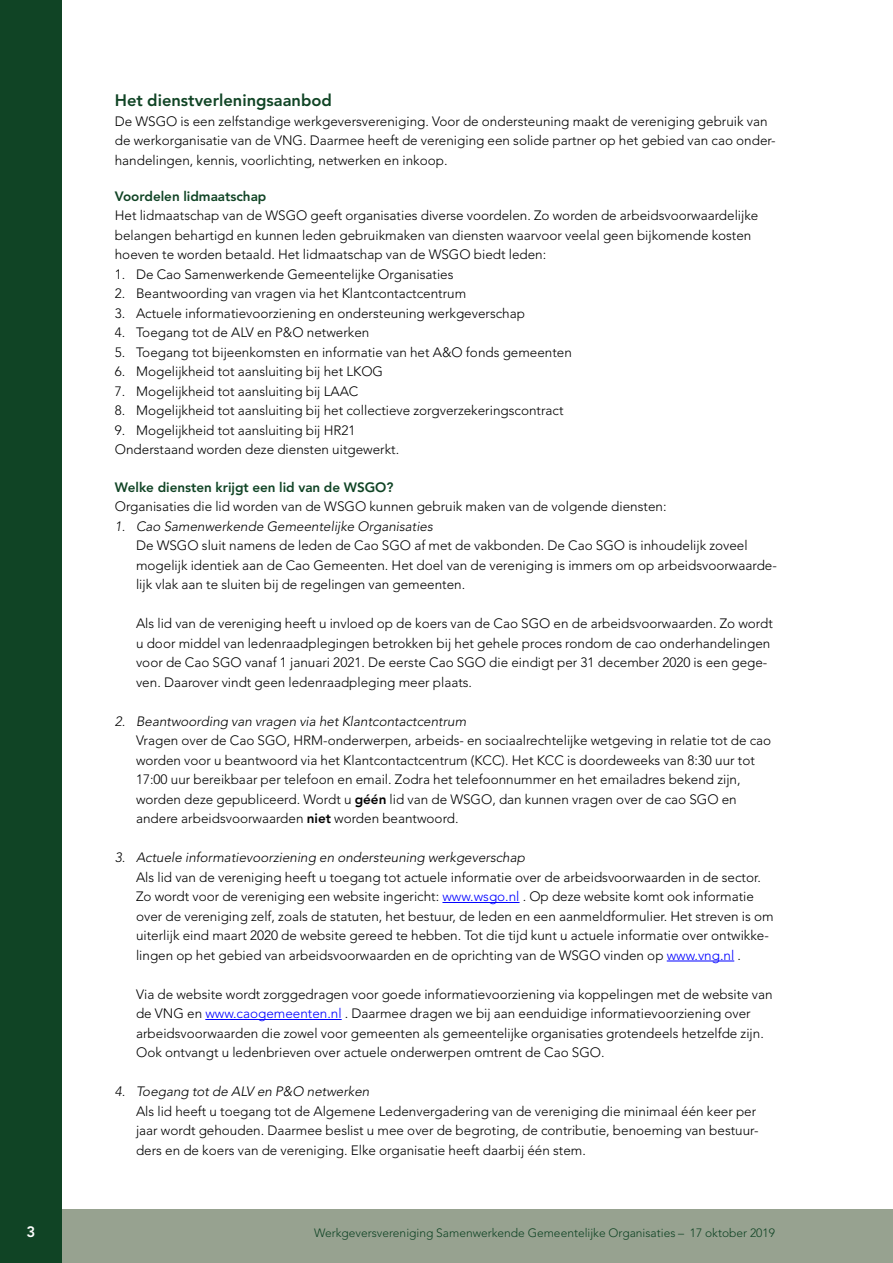
<style>
.page{position:relative;width:893px;height:1263px;background:#fff}
.page>*{position:absolute;margin:0;border:0;box-sizing:border-box;transform-origin:0 0}
.VNG_-_Tussenkop_1{font:800 16.5px "Avenir LT Std";color:#104425}
.t1{font:800 15px "Avenir LT Std";color:#fff}
.VNG_-_Broodtekst{font:300 13.5px/19.5px "Avenir LT Std";color:#000}
.vet{font:800 13.5px "Avenir LT Std";color:#104425}
.t2{font:300 12px "Avenir LT Std";color:#104425}
.s1{font-style:italic}
.s2{font-weight:800}
.s3{color:#00f}
</style>
<div class="page">
<div style="left:0;top:1209px;width:893px;height:54px;background:#97a290"></div>
<div style="left:0;top:0;width:62px;height:1263px;background:#104425"></div>
<hr style="left:442px;top:902px;width:77px;height:1px;background:#00f">
<hr style="left:667px;top:961px;width:67px;height:1px;background:#00f">
<hr style="left:205px;top:1019px;width:137px;height:1px;background:#00f">
<p class="VNG_-_Tussenkop_1" style="left:115px;top:91px;width:219px">Het dienstverleningsaanbod</p>
<p class="VNG_-_Broodtekst" style="left:115px;top:111px;width:662px">De WSGO is een zelfstandige werkgeversvereniging. Voor de ondersteuning maakt de vereniging gebruik van de werkorganisatie van de VNG. Daarmee heeft de vereniging een solide partner op het gebied van cao onder&shy;handelingen, kennis, voorlichting, netwerken en inkoop.</p>
<p class="vet" style="left:115px;top:188px;width:153px">Voordelen lidmaatschap</p>
<p class="VNG_-_Broodtekst" style="left:115px;top:206px;width:645px">Het lidmaatschap van de WSGO geeft organisaties diverse voordelen. Zo worden de arbeidsvoorwaardelijke belangen behartigd en kunnen leden gebruikmaken van diensten waarvoor veelal geen bijkomende kosten hoeven te worden betaald. Het lidmaatschap van de WSGO biedt leden:</p>
<p class="VNG_-_Broodtekst" style="left:115px;top:264px;width:340px">1. De Cao Samenwerkende Gemeentelijke Organisaties</p>
<p class="VNG_-_Broodtekst" style="left:115px;top:284px;width:353px">2. Beantwoording van vragen via het Klantcontactcentrum</p>
<p class="VNG_-_Broodtekst" style="left:115px;top:303px;width:412px">3. Actuele informatievoorziening en ondersteuning werkgeverschap</p>
<p class="VNG_-_Broodtekst" style="left:115px;top:323px;width:256px">4. Toegang tot de ALV en P&amp;O netwerken</p>
<p class="VNG_-_Broodtekst" style="left:115px;top:342px;width:459px">5. Toegang tot bijeenkomsten en informatie van het A&amp;O fonds gemeenten</p>
<p class="VNG_-_Broodtekst" style="left:115px;top:362px;width:270px">6. Mogelijkheid tot aansluiting bij het LKOG</p>
<p class="VNG_-_Broodtekst" style="left:115px;top:381px;width:245px">7. Mogelijkheid tot aansluiting bij LAAC</p>
<p class="VNG_-_Broodtekst" style="left:115px;top:401px;width:450px">8. Mogelijkheid tot aansluiting bij het collectieve zorgverzekeringscontract</p>
<p class="VNG_-_Broodtekst" style="left:115px;top:420px;width:242px">9. Mogelijkheid tot aansluiting bij HR21</p>
<p class="VNG_-_Broodtekst" style="left:115px;top:440px;width:286px">Onderstaand worden deze diensten uitgewerkt.</p>
<p class="vet" style="left:115px;top:479px;width:280px">Welke diensten krijgt een lid van de WSGO?</p>
<p class="VNG_-_Broodtekst" style="left:115px;top:497px;width:553px">Organisaties die lid worden van de WSGO kunnen gebruik maken van de volgende diensten:</p>
<p class="VNG_-_Broodtekst" style="left:136px;top:516px;width:642px;text-indent:-21px"><span class="s1">1. Cao Samenwerkende Gemeentelijke Organisaties<br></span>De WSGO sluit namens de leden de Cao SGO af met de vakbonden. De Cao SGO is inhoudelijk zoveel mogelijk identiek aan de Cao Gemeenten. Het doel van de vereniging is immers om op arbeidsvoorwaarde&shy;lijk vlak aan te sluiten bij de regelingen van gemeenten.</p>
<p class="VNG_-_Broodtekst" style="left:136px;top:614px;width:638px">Als lid van de vereniging heeft u invloed op de koers van de Cao SGO en de arbeidsvoorwaarden. Zo wordt u door middel van ledenraadplegingen betrokken bij het gehele proces rondom de cao onderhandelingen voor de Cao SGO vanaf 1 januari 2021. De eerste Cao SGO die eindigt per 31 december 2020 is een gege&shy;ven. Daarover vindt geen ledenraadpleging meer plaats.</p>
<p class="VNG_-_Broodtekst" style="left:136px;top:711px;width:637px;text-indent:-21px"><span class="s1">2. Beantwoording van vragen via het Klantcontactcentrum<br></span>Vragen over de Cao SGO, HRM-onderwerpen, arbeids- en sociaalrechtelijke wetgeving in relatie tot de cao worden voor u beantwoord via het Klantcontactcentrum (KCC). Het KCC is doordeweeks van 8:30 uur tot 17:00 uur bereikbaar per telefoon en email. Zodra het telefoonnummer en het emailadres bekend zijn, worden deze gepubliceerd. Wordt u <span class="s2">géén</span> lid van de WSGO, dan kunnen vragen over de cao SGO en andere arbeidsvoorwaarden <span class="s2">niet</span> worden beantwoord.</p>
<p class="VNG_-_Broodtekst" style="left:136px;top:848px;width:639px;text-indent:-21px"><span class="s1">3. Actuele informatievoorziening en ondersteuning werkgeverschap<br></span>Als lid van de vereniging heeft u toegang tot actuele informatie over de arbeidsvoorwaarden in de sector.<br>Zo wordt voor de vereniging een website ingericht: <span class="s3">www.wsgo.nl</span> . Op deze website komt ook informatie over de vereniging zelf, zoals de statuten, het bestuur, de leden en een aanmeldformulier. Het streven is om uiterlijk eind maart 2020 de website gereed te hebben. Tot die tijd kunt u actuele informatie over ontwikke&shy;lingen op het gebied van arbeidsvoorwaarden en de oprichting van de WSGO vinden op <span class="s3">www.vng.nl</span> .</p>
<p class="VNG_-_Broodtekst" style="left:136px;top:984px;width:638px">Via de website wordt zorggedragen voor goede informatievoorziening via koppelingen met de website van de VNG en <span class="s3">www.caogemeenten.nl</span> . Daarmee dragen we bij aan eenduidige informatievoorziening over arbeidsvoorwaarden die zowel voor gemeenten als gemeentelijke organisaties grotendeels hetzelfde zijn.<br>Ook ontvangt u ledenbrieven over actuele onderwerpen omtrent de Cao SGO.</p>
<p class="VNG_-_Broodtekst" style="left:136px;top:1082px;width:624px;text-indent:-21px"><span class="s1">4. Toegang tot de ALV en P&amp;O netwerken<br></span>Als lid heeft u toegang tot de Algemene Ledenvergadering van de vereniging die minimaal één keer per jaar wordt gehouden. Daarmee beslist u mee over de begroting, de contributie, benoeming van bestuur&shy;ders en de koers van de vereniging. Elke organisatie heeft daarbij één stem.</p>
<p class="t1" style="left:27px;top:1223px;width:10px">3</p>
<p class="t2" style="left:314px;top:1226px;width:462px">Werkgeversvereniging Samenwerkende Gemeentelijke Organisaties – 17 oktober 2019</p>
</div>
